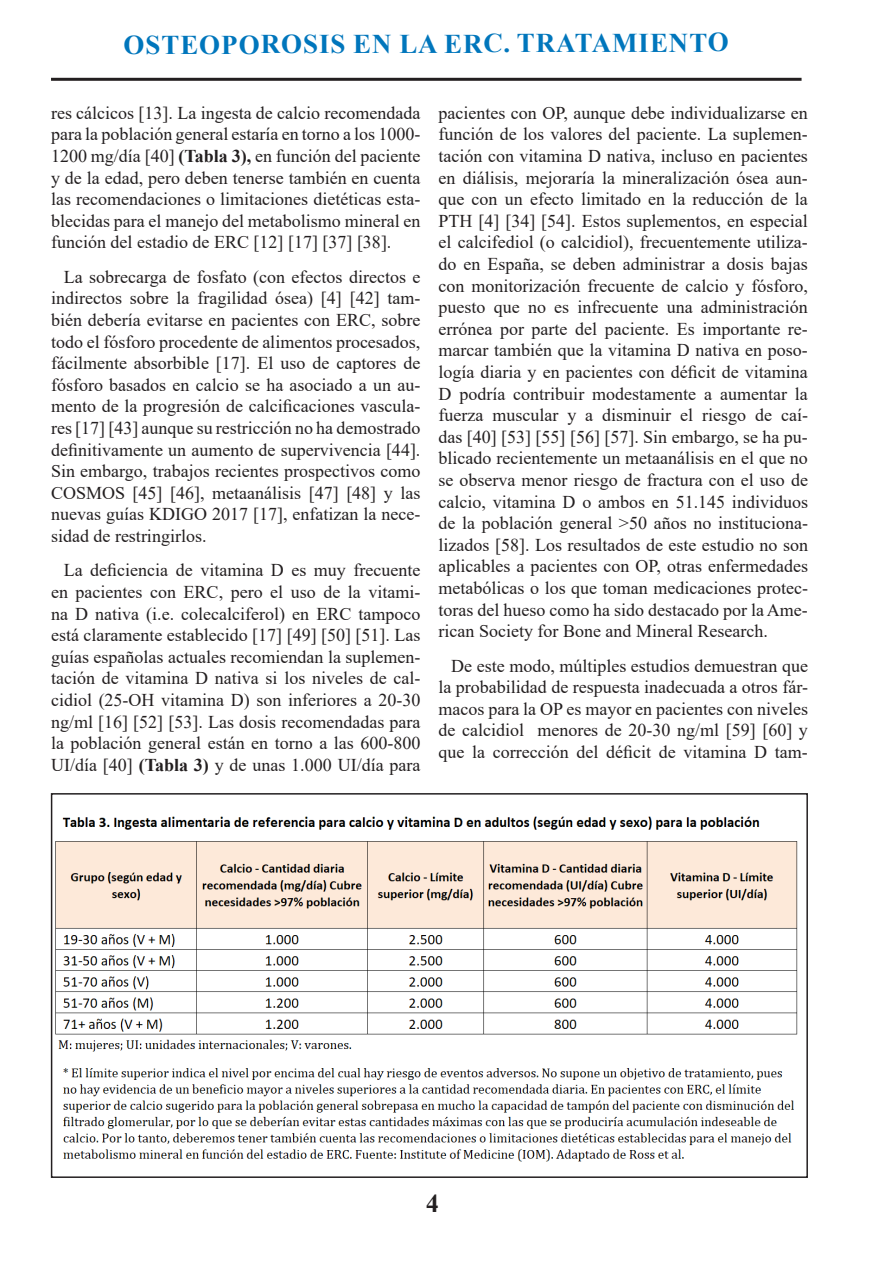
<style>
.page{position:relative;width:893px;height:1263px;background:#fff}
.page>*{position:absolute;margin:0;border:0;box-sizing:border-box;transform-origin:0 0}
.t1{font:700 27px "Times New Roman";letter-spacing:.03em;color:#0076bc}
.t2{font:700 25.5px "Times New Roman";color:#231f20}
.t3{font:18px/21.6px "Times New Roman";color:#231f20;text-align:justify}
.s1{font-weight:700}
</style>
<div class="page">
<hr style="left:51px;top:78px;width:750px;height:3px;background:#231f20">
<img style="left:55px;top:816px;width:743px;height:346px">
<div style="left:51px;top:793px;width:757px;height:385px;border:2px solid #231f20"></div>
<h1 class="t1" style="left:123px;top:24px;width:607px">OSTEOPOROSIS EN LA ERC. TRATAMIENTO</h1>
<p class="t3" style="left:51px;top:101px;width:371px">res cálcicos [13]. La ingesta de calcio recomendada para la población general estaría en torno a los 1000- 1200 mg/día [40] <span class="s1">(Tabla 3),</span> en función del paciente y de la edad, pero deben tenerse también en cuenta las recomendaciones o limitaciones dietéticas esta&shy;blecidas para el manejo del metabolismo mineral en función del estadio de ERC [12] [17] [37] [38].</p>
<p class="t3" style="left:51px;top:265px;width:371px;text-indent:13px">La sobrecarga de fosfato (con efectos directos e indirectos sobre la fragilidad ósea) [4] [42] tam&shy;bién debería evitarse en pacientes con ERC, sobre todo el fósforo procedente de alimentos procesados, fácilmente absorbible [17]. El uso de captores de fósforo basados en calcio se ha asociado a un au&shy;mento de la progresión de calcificaciones vascula&shy;res [17] [43] aunque su restricción no ha demostrado definitivamente un aumento de supervivencia [44].<br>Sin embargo, trabajos recientes prospectivos como COSMOS [45] [46], metaanálisis [47] [48] y las nuevas guías KDIGO 2017 [17], enfatizan la nece&shy;sidad de restringirlos.</p>
<p class="t3" style="left:51px;top:559px;width:371px;text-indent:13px">La deficiencia de vitamina D es muy frecuente en pacientes con ERC, pero el uso de la vitami&shy;na D nativa (i.e. colecalciferol) en ERC tampoco está claramente establecido [17] [49] [50] [51]. Las guías españolas actuales recomiendan la suplemen&shy;tación de vitamina D nativa si los niveles de cal&shy;cidiol (25-OH vitamina D) son inferiores a 20-30 ng/ml [16] [52] [53]. Las dosis recomendadas para la población general están en torno a las 600-800<br>UI/día [40] <span class="s1">(Tabla 3)</span> y de unas 1.000 UI/día para</p>
<p class="t3" style="left:438px;top:101px;width:371px">pacientes con OP, aunque debe individualizarse en función de los valores del paciente. La suplemen&shy;tación con vitamina D nativa, incluso en pacientes en diálisis, mejoraría la mineralización ósea aun&shy;que con un efecto limitado en la reducción de la PTH [4] [34] [54]. Estos suplementos, en especial el calcifediol (o calcidiol), frecuentemente utiliza&shy;do en España, se deben administrar a dosis bajas con monitorización frecuente de calcio y fósforo, puesto que no es infrecuente una administración errónea por parte del paciente. Es importante re&shy;marcar también que la vitamina D nativa en poso&shy;logía diaria y en pacientes con déficit de vitamina D podría contribuir modestamente a aumentar la fuerza muscular y a disminuir el riesgo de caí&shy;das [40] [53] [55] [56] [57]. Sin embargo, se ha pu&shy;blicado recientemente un metaanálisis en el que no se observa menor riesgo de fractura con el uso de calcio, vitamina D o ambos en 51.145 individuos de la población general &gt;50 años no instituciona&shy;lizados [58]. Los resultados de este estudio no son aplicables a pacientes con OP, otras enfermedades metabólicas o los que toman medicaciones protec&shy;toras del hueso como ha sido destacado por la Ame&shy;rican Society for Bone and Mineral Research.</p>
<p class="t3" style="left:438px;top:654px;width:371px;text-indent:13px">De este modo, múltiples estudios demuestran que la probabilidad de respuesta inadecuada a otros fár&shy;macos para la OP es mayor en pacientes con niveles de calcidiol menores de 20-30 ng/ml [59] [60] y que la corrección del déficit de vitamina D tam-</p>
<h2 class="t2" style="left:426px;top:1185px;width:14px">4</h2>
</div>
